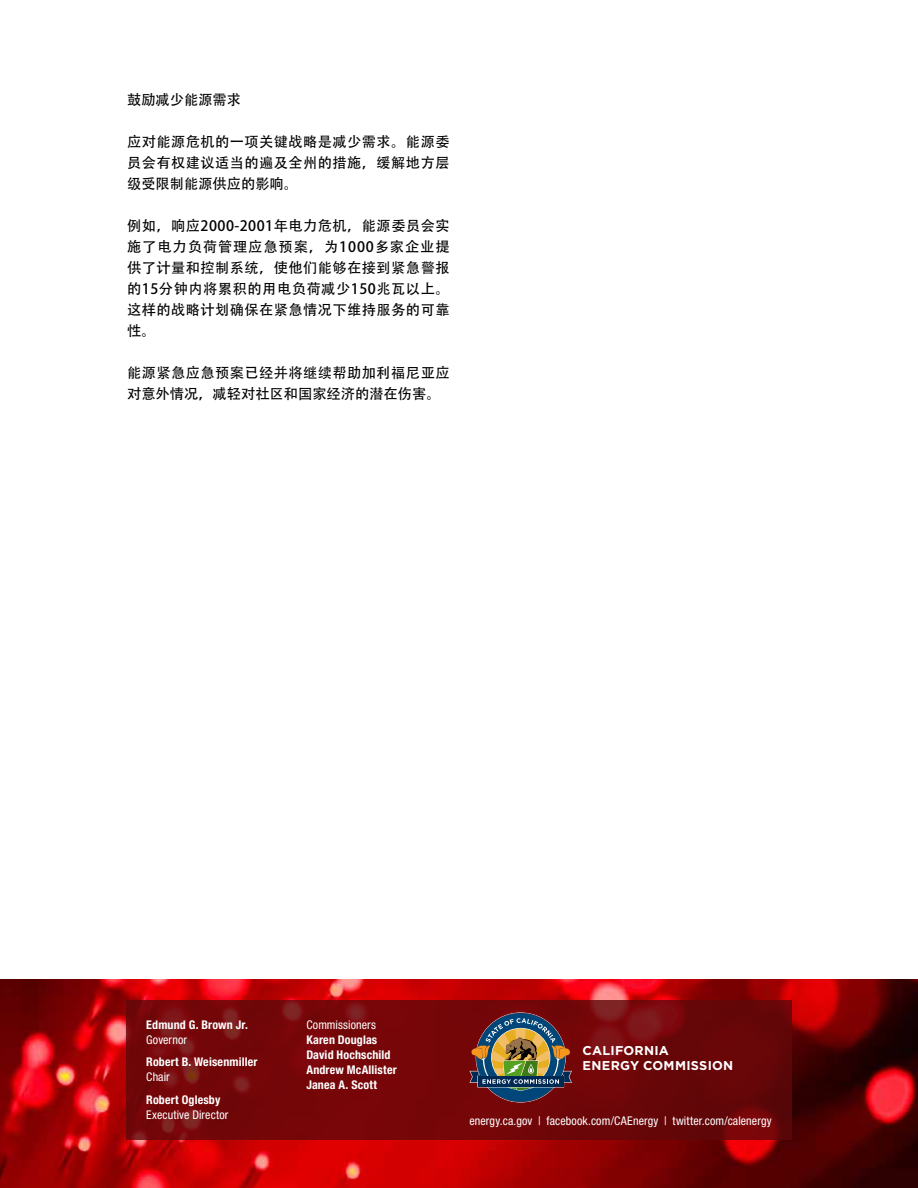
<style>
.page{position:relative;width:918px;height:1188px;background:#fff}
.page>*{position:absolute;margin:0;border:0;box-sizing:border-box;transform-origin:0 0}
.t1{font:14.25px/21px "Adobe Heiti Std";letter-spacing:.03em;color:#000;text-align:justify}
.t2{font:14.25px "Adobe Heiti Std";color:#000}
.t3{font:700 12.75px/15.3px "Gotham HTF";letter-spacing:.02em;color:#fff}
.t4{font:700 condensed 12px/15px "Helvetica Neue LT Std";letter-spacing:.015em;color:#fff}
.t5{font:condensed 12px "Helvetica Neue LT Std";letter-spacing:.01em;color:#fff}
</style>
<div class="page">
<img style="left:0;top:980px;width:918px;height:208px">
<svg style="left:126px;top:1000px;width:665px;height:140px;background:#710709"></svg>
<svg style="left:470px;top:1012px;width:102px;height:90px;background:#66554c"></svg>
<p class="t2" style="left:127px;top:91px;width:115px">鼓励减少能源需求</p>
<p class="t1" style="left:127px;top:132px;width:324px">应对能源危机的一项关键战略是减少需求。能源委员会有权建议适当的遍及全州的措施，缓解地方层级受限制能源供应的影响。</p>
<p class="t1" style="left:127px;top:216px;width:324px">例如，响应2000-2001年电力危机，能源委员会实施了电力负荷管理应急预案，为1000多家企业提供了计量和控制系统，使他们能够在接到紧急警报的15分钟内将累积的用电负荷减少150兆瓦以上。这样的战略计划确保在紧急情况下维持服务的可靠性。</p>
<p class="t1" style="left:127px;top:363px;width:324px">能源紧急应急预案已经并将继续帮助加利福尼亚应对意外情况，减轻对社区和国家经济的潜在伤害。</p>
<p class="t4" style="left:146px;top:1017px;width:103px">Edmund G. Brown Jr.</p>
<p class="t5" style="left:146px;top:1032px;width:42px">Governor</p>
<p class="t4" style="left:146px;top:1054px;width:113px">Robert B. Weisenmiller</p>
<p class="t5" style="left:146px;top:1070px;width:25px">Chair</p>
<p class="t4" style="left:146px;top:1092px;width:76px">Robert Oglesby</p>
<p class="t5" style="left:146px;top:1107px;width:84px">Executive Director</p>
<p class="t5" style="left:306px;top:1017px;width:71px">Commissioners</p>
<p class="t4" style="left:306px;top:1032px;width:92px">Karen Douglas<br>David Hochschild<br>Andrew McAllister<br>Janea A. Scott</p>
<p class="t3" style="left:583px;top:1042px;width:152px">CALIFORNIA<br>ENERGY COMMISSION</p>
<p class="t5" style="left:470px;top:1113px;width:304px">energy.ca.gov | facebook.com/CAEnergy | twitter.com/calenergy</p>
</div>
